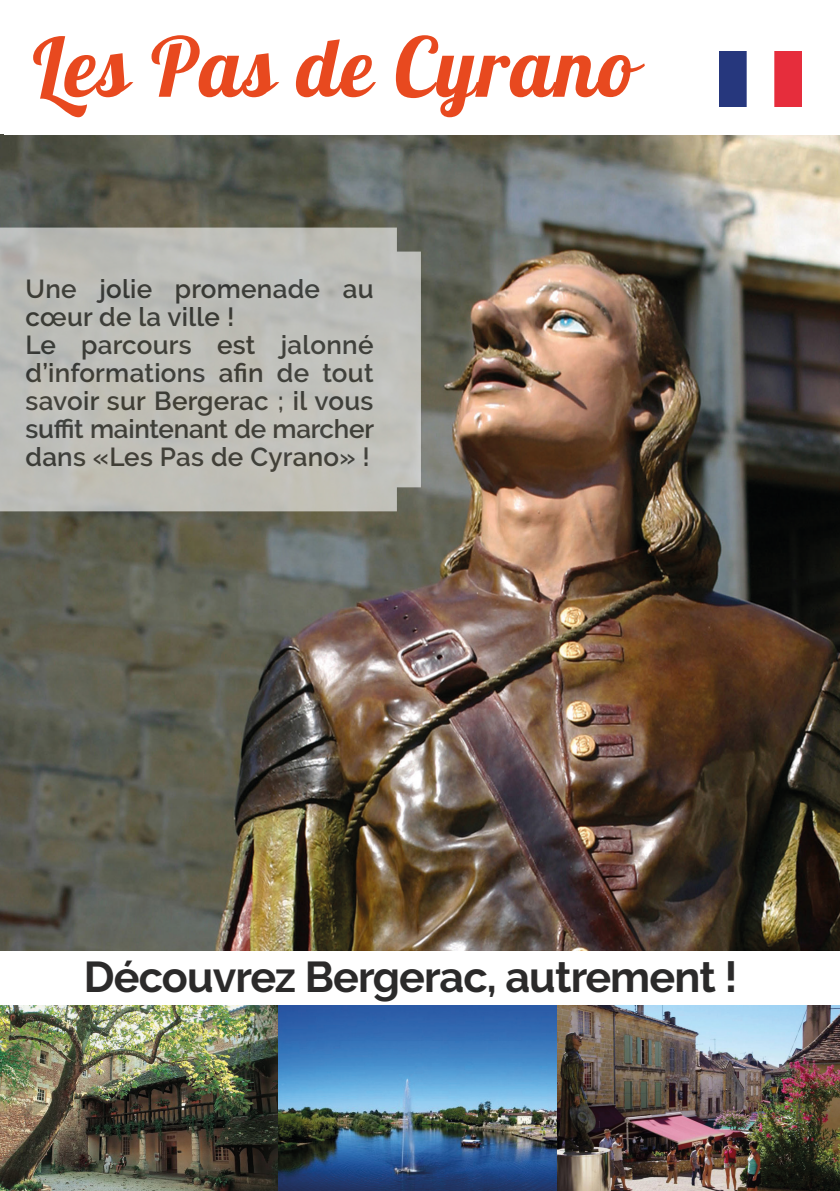
<style>
.page{position:relative;width:840px;height:1191px;background:#fff}
.page>*{position:absolute;margin:0;border:0;box-sizing:border-box;transform-origin:0 0}
.t1{font:82px "Lobster 1.4";letter-spacing:.03em;color:#e8491f}
.t2{font:700 43px "Raleway";letter-spacing:-.02em;color:#2b2a2a}
.t3{font:600 26px/28px "Raleway";letter-spacing:.01em;color:#2a2a2a}
</style>
<div class="page">
<img style="left:0;top:135px;width:839px;height:816px">
<svg style="left:0;top:227px;width:420px;height:284px;background:#bdbdb7"></svg>
<img style="left:719px;top:51px;width:82px;height:55px">
<img style="left:278px;top:1005px;width:279px;height:186px">
<img style="left:557px;top:1005px;width:282px;height:186px">
<img style="left:0;top:1005px;width:278px;height:186px">
<h1 class="t1" style="left:33px;top:15px;width:607px">Les Pas de Cyrano</h1>
<p class="t3" style="left:26px;top:274px;width:350px">Une jolie promenade au cœur de la ville !<br>Le parcours est jalonné d’informations afin de tout savoir sur Bergerac ; il vous suffit maintenant de marcher dans «Les Pas de Cyrano» !</p>
<h2 class="t2" style="left:84px;top:952px;width:655px">Découvrez Bergerac, autrement !</h2>
</div>
